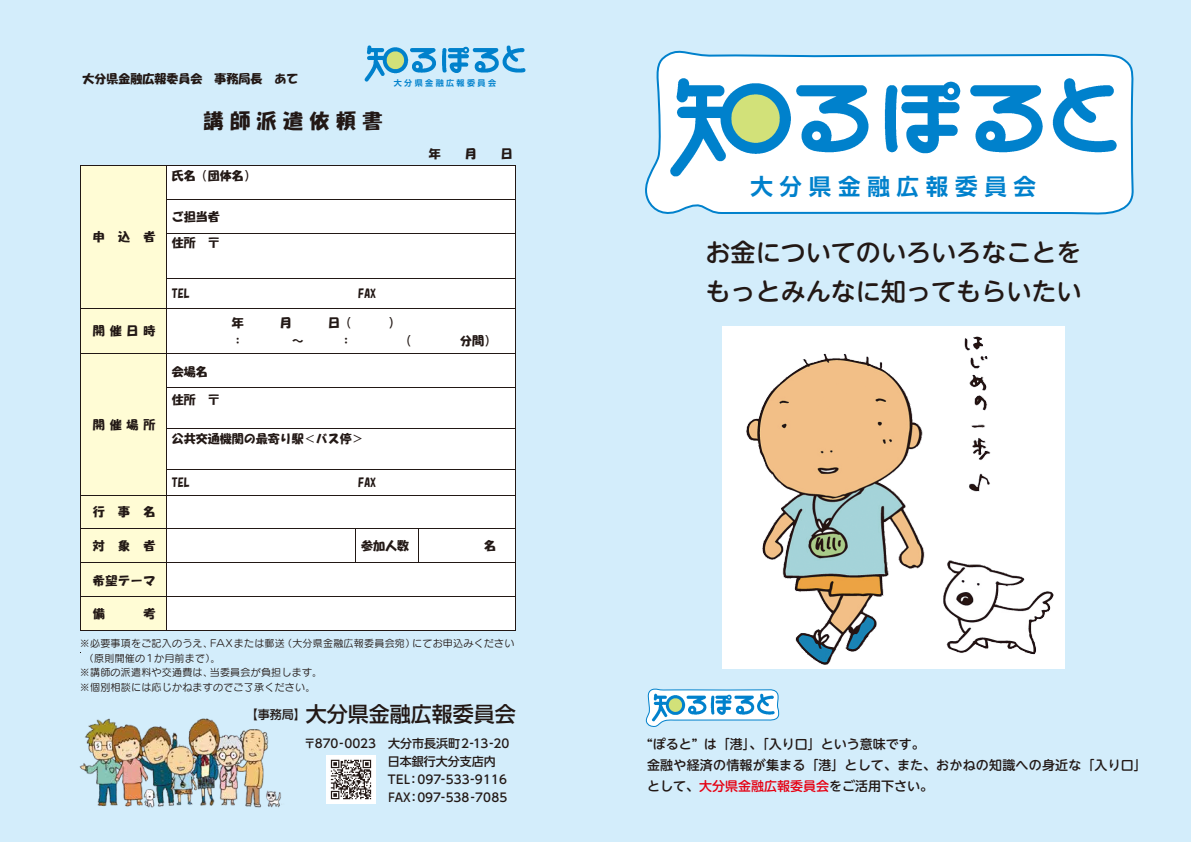
<style>
.page{position:relative;width:1191px;height:842px;background:#d3edfb}
.page>*{position:absolute;margin:0;border:0;box-sizing:border-box;transform-origin:0 0}
.t1{font:500 25.1px/39.4px "UD Shin M Go Pr 6";color:#221815}
.t2{font:700 22.5px "UD Shin Go Pro De";letter-spacing:.3em;color:#0081cc}
.t3{font:500 21px "UD Shin Go Pro";color:#221815}
.t4{font:20px "HG Soei Kakupoptai";letter-spacing:.32em;color:#221815}
.t5{font:500 13px/21px "UD Shin M Go Pr 6";color:#221815}
.t6{font:12px "HG Soei Kakupoptai";color:#221815}
.t7{font:500 12px/18px "UD Shin Go Pro";color:#221815}
.t8{font:10px "Seurat Pro M";letter-spacing:.025em;color:#221815}
.t9{font:700 8.1px "UD Shin Go Pro De";letter-spacing:.3em;color:#0081cc}
.s1{color:#e60012}
</style>
<div class="page">
<div style="left:80px;top:165px;width:435px;height:466px;background:#fff"></div>
<div style="left:80px;top:165px;width:87px;height:466px;background:#fffcd5"></div>
<img style="left:79px;top:718px;width:203px;height:90px">
<svg style="left:645px;top:50px;width:489px;height:165px"></svg>
<img style="left:663px;top:58px;width:465px;height:127px">
<svg style="left:645px;top:688px;width:134px;height:39px"></svg>
<img style="left:650px;top:689px;width:127px;height:35px">
<hr style="left:80px;top:165px;width:86px;height:1px;background:#221815">
<hr style="left:167px;top:165px;width:348px;height:1px;background:#221815">
<hr style="left:80px;top:165px;width:1px;height:34px;background:#221815">
<hr style="left:166px;top:165px;width:1px;height:34px;background:#221815">
<hr style="left:515px;top:165px;width:1px;height:34px;background:#221815">
<hr style="left:167px;top:199px;width:348px;height:1px;background:#221815">
<hr style="left:80px;top:199px;width:1px;height:34px;background:#221815">
<hr style="left:166px;top:199px;width:1px;height:34px;background:#221815">
<hr style="left:515px;top:199px;width:1px;height:34px;background:#221815">
<hr style="left:167px;top:233px;width:348px;height:1px;background:#221815">
<hr style="left:80px;top:234px;width:1px;height:44px;background:#221815">
<hr style="left:166px;top:234px;width:1px;height:44px;background:#221815">
<hr style="left:515px;top:234px;width:1px;height:44px;background:#221815">
<hr style="left:167px;top:278px;width:348px;height:1px;background:#221815">
<hr style="left:80px;top:279px;width:1px;height:30px;background:#221815">
<hr style="left:166px;top:279px;width:1px;height:30px;background:#221815">
<hr style="left:515px;top:279px;width:1px;height:30px;background:#221815">
<hr style="left:80px;top:309px;width:86px;height:1px;background:#221815">
<hr style="left:167px;top:309px;width:348px;height:1px;background:#221815">
<hr style="left:80px;top:309px;width:1px;height:45px;background:#221815">
<hr style="left:166px;top:309px;width:1px;height:45px;background:#221815">
<hr style="left:515px;top:309px;width:1px;height:45px;background:#221815">
<hr style="left:80px;top:354px;width:86px;height:1px;background:#221815">
<hr style="left:167px;top:354px;width:348px;height:1px;background:#221815">
<hr style="left:80px;top:354px;width:1px;height:36px;background:#221815">
<hr style="left:166px;top:354px;width:1px;height:36px;background:#221815">
<hr style="left:515px;top:354px;width:1px;height:36px;background:#221815">
<hr style="left:167px;top:388px;width:348px;height:1px;background:#221815">
<hr style="left:167px;top:428px;width:348px;height:1px;background:#221815">
<hr style="left:167px;top:469px;width:348px;height:1px;background:#221815">
<hr style="left:80px;top:390px;width:1px;height:79px;background:#221815">
<hr style="left:166px;top:390px;width:1px;height:79px;background:#221815">
<hr style="left:515px;top:390px;width:1px;height:79px;background:#221815">
<svg style="left:80px;top:469px;width:1px;height:26px"></svg>
<hr style="left:80px;top:495px;width:86px;height:1px;background:#221815">
<svg style="left:166px;top:469px;width:1px;height:26px"></svg>
<hr style="left:167px;top:495px;width:348px;height:1px;background:#221815">
<svg style="left:515px;top:469px;width:1px;height:26px"></svg>
<hr style="left:80px;top:495px;width:1px;height:33px;background:#221815">
<hr style="left:166px;top:495px;width:1px;height:33px;background:#221815">
<hr style="left:515px;top:495px;width:1px;height:33px;background:#221815">
<hr style="left:80px;top:528px;width:86px;height:1px;background:#221815">
<hr style="left:167px;top:528px;width:188px;height:1px;background:#221815">
<hr style="left:356px;top:528px;width:62px;height:1px;background:#221815">
<hr style="left:419px;top:528px;width:96px;height:1px;background:#221815">
<hr style="left:80px;top:528px;width:1px;height:34px;background:#221815">
<hr style="left:166px;top:528px;width:1px;height:34px;background:#221815">
<hr style="left:355px;top:528px;width:1px;height:34px;background:#221815">
<hr style="left:418px;top:528px;width:1px;height:34px;background:#221815">
<hr style="left:515px;top:528px;width:1px;height:34px;background:#221815">
<hr style="left:80px;top:562px;width:86px;height:1px;background:#221815">
<hr style="left:167px;top:562px;width:188px;height:1px;background:#221815">
<hr style="left:356px;top:562px;width:62px;height:1px;background:#221815">
<hr style="left:419px;top:562px;width:96px;height:1px;background:#221815">
<hr style="left:80px;top:563px;width:1px;height:33px;background:#221815">
<hr style="left:166px;top:563px;width:1px;height:33px;background:#221815">
<hr style="left:515px;top:563px;width:1px;height:33px;background:#221815">
<hr style="left:80px;top:596px;width:86px;height:1px;background:#221815">
<hr style="left:167px;top:596px;width:348px;height:1px;background:#221815">
<hr style="left:80px;top:597px;width:1px;height:33px;background:#221815">
<hr style="left:80px;top:630px;width:86px;height:1px;background:#221815">
<hr style="left:166px;top:597px;width:1px;height:33px;background:#221815">
<hr style="left:167px;top:630px;width:348px;height:1px;background:#221815">
<hr style="left:515px;top:597px;width:1px;height:33px;background:#221815">
<img style="left:722px;top:326px;width:343px;height:342px">
<img style="left:364px;top:45px;width:162px;height:37px">
<img style="left:326px;top:755px;width:49px;height:48px">
<p class="t6" style="left:82px;top:73px;width:218px">大分県金融広報委員会 事務局長 あて</p>
<h3 class="t4" style="left:204px;top:111px;width:180px">講師派遣依頼書</h3>
<p class="t9" style="left:394px;top:77px;width:104px">大分県金融広報委員会</p>
<p class="t6" style="left:429px;top:148px;width:13px">年</p>
<p class="t6" style="left:465px;top:148px;width:13px">月</p>
<p class="t6" style="left:501px;top:148px;width:13px">日</p>
<p class="t6" style="left:93px;top:231px;width:64px">申込者</p>
<p class="t6" style="left:93px;top:325px;width:64px">開催日時</p>
<p class="t6" style="left:93px;top:419px;width:64px">開催場所</p>
<p class="t6" style="left:93px;top:506px;width:64px">行事名</p>
<p class="t6" style="left:93px;top:540px;width:64px">対象者</p>
<p class="t6" style="left:93px;top:574px;width:64px">希望テーマ</p>
<p class="t6" style="left:93px;top:607px;width:13px">備</p>
<p class="t6" style="left:144px;top:607px;width:13px">考</p>
<p class="t6" style="left:172px;top:169px;width:85px">氏名（団体名）</p>
<p class="t6" style="left:172px;top:210px;width:49px">ご担当者</p>
<p class="t6" style="left:172px;top:237px;width:50px">住所 〒</p>
<p class="t6" style="left:172px;top:288px;width:19px">TEL</p>
<p class="t6" style="left:358px;top:288px;width:19px">FAX</p>
<p class="t6" style="left:232px;top:316px;width:13px">年</p>
<p class="t6" style="left:280px;top:316px;width:13px">月</p>
<p class="t6" style="left:328px;top:316px;width:25px">日（</p>
<p class="t6" style="left:388px;top:316px;width:13px">）</p>
<p class="t6" style="left:232px;top:334px;width:13px">：</p>
<p class="t6" style="left:292px;top:334px;width:13px">〜</p>
<p class="t6" style="left:340px;top:334px;width:13px">：</p>
<p class="t6" style="left:400px;top:334px;width:13px">（</p>
<p class="t6" style="left:460px;top:334px;width:37px">分間）</p>
<p class="t6" style="left:172px;top:366px;width:37px">会場名</p>
<p class="t6" style="left:172px;top:393px;width:50px">住所 〒</p>
<p class="t6" style="left:172px;top:433px;width:193px">公共交通機関の最寄り駅＜バス停＞</p>
<p class="t6" style="left:172px;top:476px;width:19px">TEL</p>
<p class="t6" style="left:358px;top:476px;width:19px">FAX</p>
<p class="t6" style="left:361px;top:539px;width:49px">参加人数</p>
<p class="t6" style="left:484px;top:539px;width:13px">名</p>
<p class="t8" style="left:80px;top:637px;width:436px">※必要事項をご記入のうえ、FAXまたは郵送（大分県金融広報委員会宛）にてお申込みください</p>
<p class="t8" style="left:84px;top:651px;width:138px">（原則開催の１か月前まで）。</p>
<p class="t8" style="left:80px;top:666px;width:244px">※講師の派遣料や交通費は、当委員会が負担します。</p>
<p class="t8" style="left:80px;top:680px;width:237px">※個別相談には応じかねますのでご了承ください。</p>
<h3 class="t3" style="left:246px;top:697px;width:271px"><sup>【事務局】</sup>大分県金融広報委員会</h3>
<p class="t7" style="left:388px;top:734px;width:123px;text-indent:-84px">〒870-0023　大分市長浜町2-13-20日本銀行大分支店内<br>TEL：097-533-9116<br>FAX：097-538-7085</p>
<h2 class="t2" style="left:750px;top:168px;width:287px">大分県金融広報委員会</h2>
<h1 class="t1" style="left:705px;top:231px;width:378px">お金についてのいろいろなことをもっとみんなに知ってもらいたい</h1>
<p class="t5" style="left:647px;top:733px;width:501px">“ぽると” は「港」、「入り口」という意味です。<br>金融や経済の情報が集まる「港」として、また、おかねの知識への身近な「入り口」として、<span class="s1">大分県金融広報委員会</span>をご活用下さい。</p>
</div>
